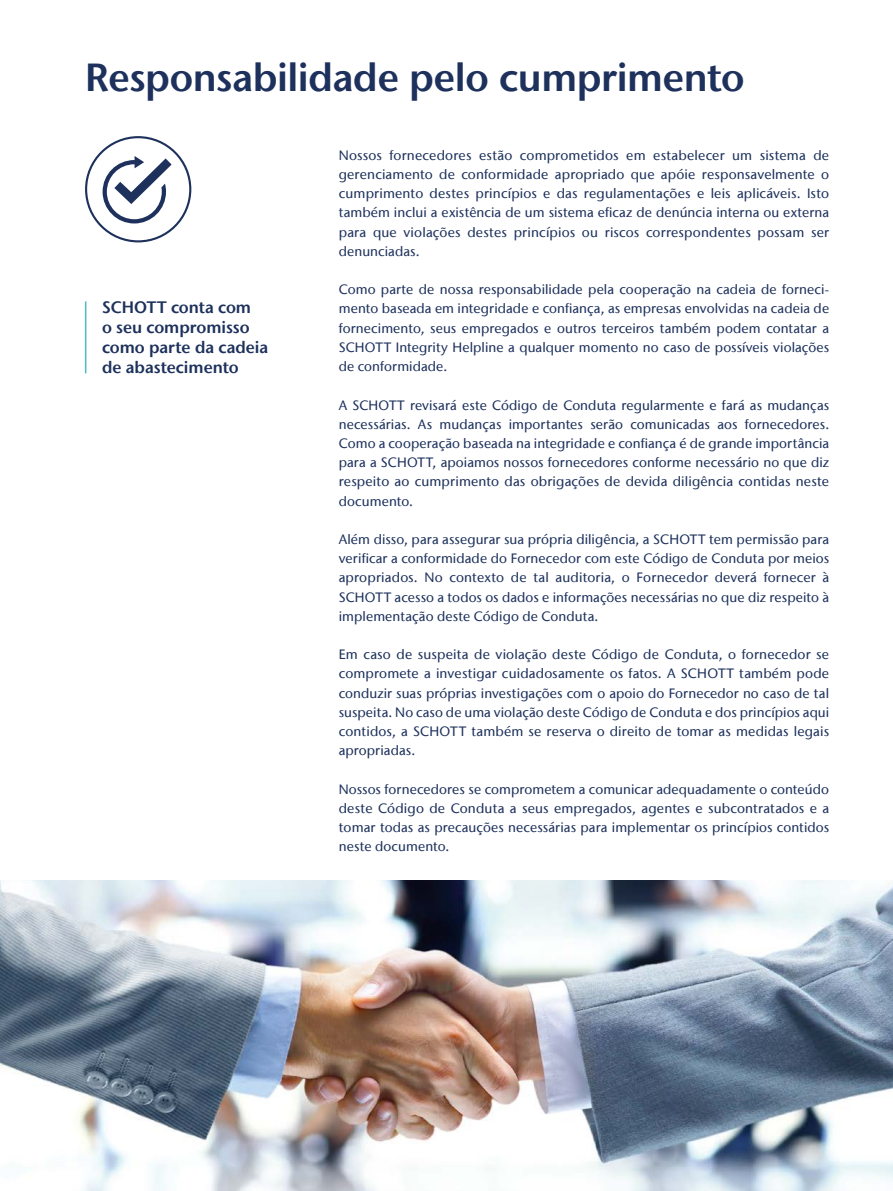
<style>
.page{position:relative;width:893px;height:1191px;background:#fff}
.page>*{position:absolute;margin:0;border:0;box-sizing:border-box;transform-origin:0 0}
.t1{font:600 39px "Stone Sans IIITC Com";letter-spacing:-.01em;color:#1d315c}
.t2{font:600 16.5px/19.8px "Stone Sans IIITC Com";color:#1d315c}
.t3{font:500 13.5px/19.2px "Stone Sans IIITC Com";letter-spacing:.005em;color:#1d315c;text-align:justify}
</style>
<div class="page">
<img style="left:0;top:880px;width:893px;height:311px">
<svg style="left:85px;top:136px;width:106px;height:106px"></svg>
<hr style="left:85px;top:301px;width:1px;height:72px;background:#4dbcc3">
<h1 class="t1" style="left:85px;top:53px;width:661px">Responsabilidade pelo cumprimento</h1>
<p class="t2" style="left:102px;top:297px;width:168px">SCHOTT conta com<br>o seu compromisso como parte da cadeia de abastecimento</p>
<p class="t3" style="left:339px;top:145px;width:492px">Nossos fornecedores estão comprometidos em estabelecer um sistema de gerenciamento de conformidade apropriado que apóie responsavelmente o cumprimento destes princípios e das regulamentações e leis aplicáveis. Isto também inclui a existência de um sistema eficaz de denúncia interna ou externa para que violações destes princípios ou riscos correspondentes possam ser denunciadas.</p>
<p class="t3" style="left:339px;top:280px;width:492px">Como parte de nossa responsabilidade pela cooperação na cadeia de forneci&shy;mento baseada em integridade e confiança, as empresas envolvidas na cadeia de fornecimento, seus empregados e outros terceiros também podem contatar a SCHOTT Integrity Helpline a qualquer momento no caso de possíveis violações de conformidade.</p>
<p class="t3" style="left:339px;top:395px;width:492px">A SCHOTT revisará este Código de Conduta regularmente e fará as mudanças necessárias. As mudanças importantes serão comunicadas aos fornecedores.<br>Como a cooperação baseada na integridade e confiança é de grande importância para a SCHOTT, apoiamos nossos fornecedores conforme necessário no que diz respeito ao cumprimento das obrigações de devida diligência contidas neste documento.</p>
<p class="t3" style="left:339px;top:529px;width:492px">Além disso, para assegurar sua própria diligência, a SCHOTT tem permissão para verificar a conformidade do Fornecedor com este Código de Conduta por meios apropriados. No contexto de tal auditoria, o Fornecedor deverá fornecer à SCHOTT acesso a todos os dados e informações necessárias no que diz respeito à implementação deste Código de Conduta.</p>
<p class="t3" style="left:339px;top:644px;width:492px">Em caso de suspeita de violação deste Código de Conduta, o fornecedor se compromete a investigar cuidadosamente os fatos. A SCHOTT também pode conduzir suas próprias investigações com o apoio do Fornecedor no caso de tal suspeita. No caso de uma violação deste Código de Conduta e dos princípios aqui contidos, a SCHOTT também se reserva o direito de tomar as medidas legais apropriadas.</p>
<p class="t3" style="left:339px;top:779px;width:492px">Nossos fornecedores se comprometem a comunicar adequadamente o conteúdo deste Código de Conduta a seus empregados, agentes e subcontratados e a tomar todas as precauções necessárias para implementar os princípios contidos neste documento.</p>
</div>
